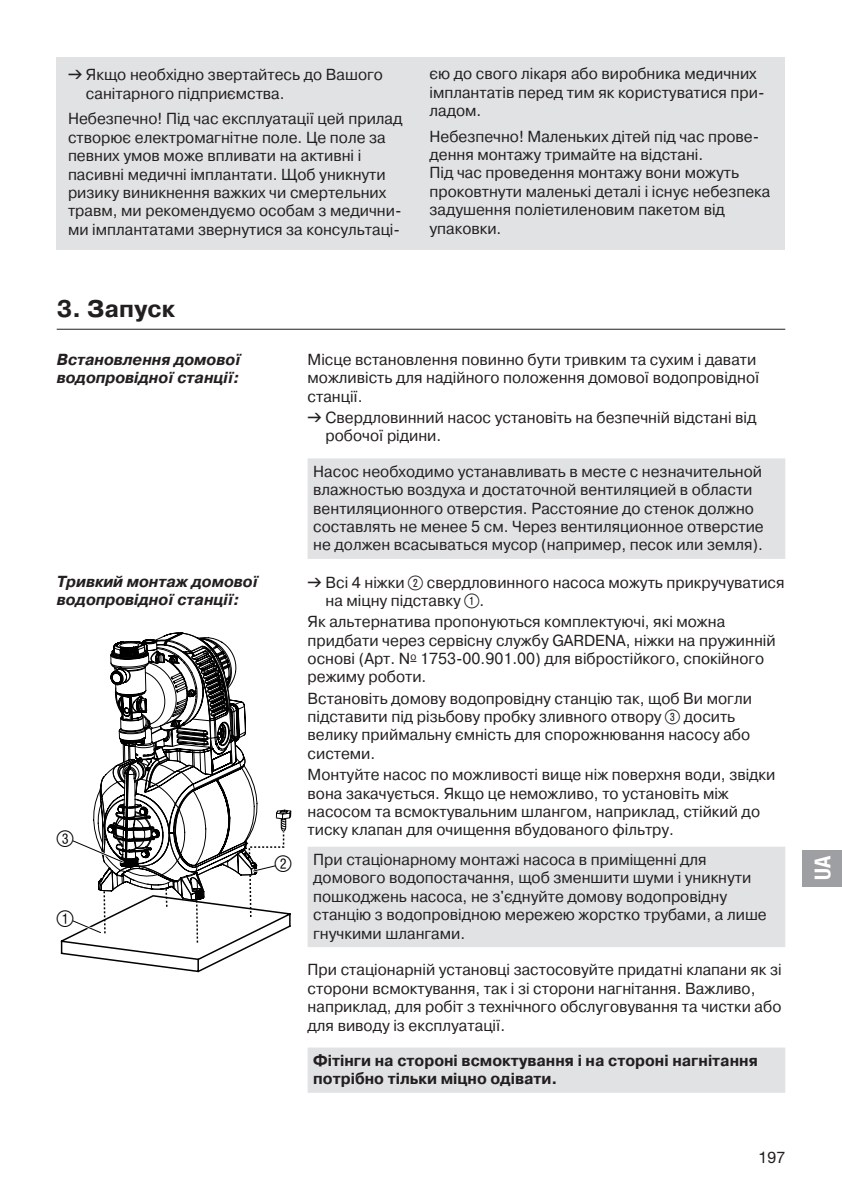
<style>
.page{position:relative;width:842px;height:1191px;background:#fff}
.page>*{position:absolute;margin:0;border:0;box-sizing:border-box;transform-origin:0 0}
.t1{font:24px "GARDENA Pro CYR Bold";color:#231f20}
.t2{font:22px "Ziffern";color:#000}
.t3{font:22px "GARDENA Pro Bo Cond";color:#fff}
.t4{font:16px/18.4px "GARDENA Pro CYR Regular";color:#231f20}
.t5{font:16px/18.4px "GARDENA Pro CYR Bo Ita";color:#231f20}
.t6{font:16px/18.4px "GARDENA Pro CYR Bold";color:#231f20}
.t7{font:16px "GARDENA Pro";color:#231f20}
.s1{font-family:"Formdruck"}
.s2{font-family:"Ziffernim Kreisund Quadrat BQ";font-size:20px}
</style>
<div class="page">
<div style="left:802px;top:850px;width:40px;height:36px;background:#9d9fa2"></div>
<hr style="left:57px;top:329px;width:728px;height:1px;background:#231f20">
<svg style="left:308px;top:458px;width:477px;height:634px"></svg>
<svg style="left:60px;top:632px;width:232px;height:341px"></svg>
<div style="left:57px;top:57px;width:728px;height:192px;background:#e1e2e4"></div>
<p class="t4" style="left:86px;top:66px;width:298px;text-indent:-18px"><span class="s1">v</span> Якщо необхідно звертайтесь до Вашого санітарного підприємства.</p>
<p class="t4" style="left:68px;top:110px;width:336px">Небезпечно! Під час експлуатації цей прилад створює електромагнітне поле. Це поле за певних умов може впливати на активні і пасивні медичні імплантати. Щоб уникнути ризику виникнення важких чи смертельних травм, ми рекомендуємо особам з медични&shy;ми імплантатами звернутися за консультаці-</p>
<p class="t4" style="left:429px;top:65px;width:337px">єю до свого лікаря або виробника медичних імплантатів перед тим як користуватися при&shy;ладом.</p>
<p class="t4" style="left:429px;top:127px;width:342px">Небезпечно! Маленьких дітей під час прове&shy;дення монтажу тримайте на відстані.<br>Під час проведення монтажу вони можуть проковтнути маленькі деталі і існує небезпека задушення поліетиленовим пакетом від упаковки.</p>
<h1 class="t1" style="left:57px;top:296px;width:120px">3. Запуск</h1>
<p class="t5" style="left:57px;top:350px;width:186px">Встановлення домової водопровідної станції:</p>
<p class="t4" style="left:308px;top:350px;width:453px">Місце встановлення повинно бути тривким та сухим і давати можливість для надійного положення домової водопровідної станції.</p>
<p class="t4" style="left:325px;top:408px;width:432px;text-indent:-18px"><span class="s1">v</span> Свердловинний насос установіть на безпечній відстані від робочої рідини.</p>
<p class="t4" style="left:313px;top:462px;width:452px">Насос необходимо устанавливать в месте с незначительной влажностью воздуха и достаточной вентиляцией в области вентиляционного отверстия. Расстояние до стенок должно составлять не менее 5 см. Через вентиляционное отверстие не должен всасываться мусор (например, песок или земля).</p>
<p class="t5" style="left:57px;top:572px;width:203px">Тривкий монтаж домової водопровідної станції:</p>
<p class="t4" style="left:325px;top:573px;width:460px;text-indent:-18px"><span class="s1">v</span> Всі 4 ніжки <span class="s2">2</span> свердловинного насоса можуть прикручуватися на міцну підставку <span class="s2">1</span>.</p>
<p class="t4" style="left:308px;top:612px;width:470px">Як альтернатива пропонуються комплектуючі, які можна придбати через сервісну службу GARDENA, ніжки на пружинній основі (Арт. N<sup>o</sup> 1753-00.901.00) для вібростійкого, спокійного режиму роботи.</p>
<p class="t4" style="left:308px;top:689px;width:446px">Встановіть домову водопровідну станцію так, щоб Ви могли підставити під різьбову пробку зливного отвору <span class="s2">3</span> досить велику приймальну ємність для спорожнювання насосу або системи.</p>
<p class="t4" style="left:308px;top:765px;width:469px">Монтуйте насос по можливості вище ніж поверхня води, звідки вона закачується. Якщо це неможливо, то установіть між насосом та всмоктувальним шлангом, наприклад, стійкий до тиску клапан для очищення вбудованого фільтру.</p>
<p class="t4" style="left:313px;top:850px;width:455px">При стаціонарному монтажі насоса в приміщенні для домового водопостачання, щоб зменшити шуми і уникнути пошкоджень насоса, не з'єднуйте домову водопровідну станцію з водопровідною мережею жорстко трубами, а лише гнучкими шлангами.</p>
<p class="t4" style="left:308px;top:960px;width:476px">При стаціонарній установці застосовуйте придатні клапани як зі сторони всмоктування, так і зі сторони нагнітання. Важливо, наприклад, для робіт з технічного обслуговування та чистки або для виводу із експлуатації.</p>
<p class="t6" style="left:313px;top:1051px;width:446px">Фітінги на стороні всмоктування і на стороні нагнітання потрібно тільки міцно одівати.</p>
<h2 class="t2" style="left:57px;top:826px;width:19px">3</h2>
<h2 class="t2" style="left:275px;top:851px;width:19px">2</h2>
<h2 class="t2" style="left:57px;top:906px;width:19px">1</h2>
<p class="t7" style="left:759px;top:1147px;width:28px">197</p>
<h2 class="t3" style="left:809px;top:880px;width:26px;rotate:-90deg">UA</h2>
</div>
